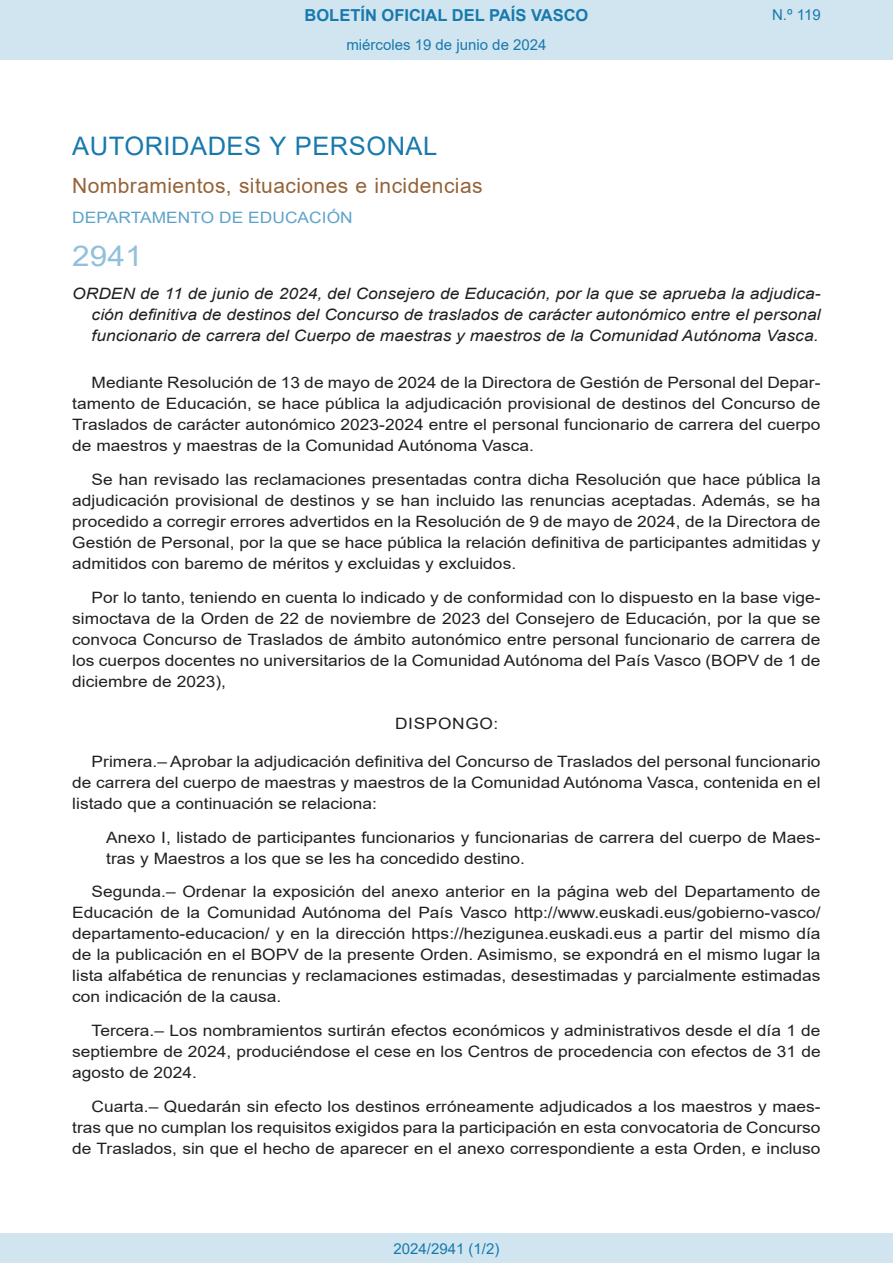
<style>
.page{position:relative;width:893px;height:1263px;background:#fff}
.page>*{position:absolute;margin:0;border:0;box-sizing:border-box;transform-origin:0 0}
.BOPVOrden{font:28.5px "Arial";color:#90c0db;scale:1.11 1}
.BOPVSeccion{font:25.5px "Arial";letter-spacing:.02em;color:#1879ad}
.BOPVSubseccion{font:21px "Arial";letter-spacing:.02em;color:#956338}
.t1{font:700 16.5px "Arial";color:#1879ad}
.BOPVDetalle{font:15.6px/21px "Arial";color:#231f20;text-align:justify;scale:1.11 1}
.BOPVTitulo{font:italic 15.6px/21px "Arial";color:#231f20;text-align:justify;scale:1.11 1}
.BOPVDetalle1{font:15.6px/21px "Arial";color:#231f20;scale:1.11 1}
.BOPVOrganismo{font:15.6px "Arial";letter-spacing:.005em;color:#5ea4ca;scale:1.11 1}
.BOPVClave{font:15.6px "Arial";letter-spacing:.035em;color:#231f20;scale:1.11 1}
.Paginacion_Centro{font:15px "Arial";color:#1879ad}
</style>
<div class="page">
<div style="left:0;top:0;width:893px;height:60px;background:#d0e5f0"></div>
<div style="left:0;top:1233px;width:893px;height:30px;background:#d0e5f0"></div>
<p class="t1" style="left:305px;top:3px;width:285px">BOLETÍN OFICIAL DEL PAÍS VASCO</p>
<p class="Paginacion_Centro" style="left:346px;top:35px;width:202px">miércoles 19 de junio de 2024</p>
<p class="Paginacion_Centro" style="left:772px;top:5px;width:50px">N.º 119</p>
<p class="BOPVSeccion" style="left:72px;top:128px;width:366px">AUTORIDADES Y PERSONAL</p>
<p class="BOPVSubseccion" style="left:72px;top:171px;width:412px">Nombramientos, situaciones e incidencias</p>
<p class="BOPVOrganismo" style="left:72px;top:207px;width:254px">DEPARTAMENTO DE EDUCACIÓN</p>
<p class="BOPVOrden" style="left:72px;top:236px;width:65px">2941</p>
<p class="BOPVTitulo" style="left:92px;top:284px;width:658px;text-indent:-19px">ORDEN de 11 de junio de 2024, del Consejero de Educación, por la que se aprueba la adjudica&shy;ción definitiva de destinos del Concurso de traslados de carácter autonómico entre el personal funcionario de carrera del Cuerpo de maestras y maestros de la Comunidad Autónoma Vasca.</p>
<p class="BOPVDetalle" style="left:72px;top:372px;width:676px;text-indent:19px">Mediante Resolución de 13 de mayo de 2024 de la Directora de Gestión de Personal del Depar&shy;tamento de Educación, se hace pública la adjudicación provisional de destinos del Concurso de Traslados de carácter autonómico 2023-2024 entre el personal funcionario de carrera del cuerpo de maestros y maestras de la Comunidad Autónoma Vasca.</p>
<p class="BOPVDetalle" style="left:72px;top:469px;width:676px;text-indent:19px">Se han revisado las reclamaciones presentadas contra dicha Resolución que hace pública la adjudicación provisional de destinos y se han incluido las renuncias aceptadas. Además, se ha procedido a corregir errores advertidos en la Resolución de 9 de mayo de 2024, de la Directora de Gestión de Personal, por la que se hace pública la relación definitiva de participantes admitidas y admitidos con baremo de méritos y excluidas y excluidos.</p>
<p class="BOPVDetalle" style="left:72px;top:586px;width:676px;text-indent:19px">Por lo tanto, teniendo en cuenta lo indicado y de conformidad con lo dispuesto en la base vige&shy;simoctava de la Orden de 22 de noviembre de 2023 del Consejero de Educación, por la que se convoca Concurso de Traslados de ámbito autonómico entre personal funcionario de carrera de los cuerpos docentes no universitarios de la Comunidad Autónoma del País Vasco (BOPV de 1 de diciembre de 2023),</p>
<p class="BOPVClave" style="left:395px;top:712px;width:94px">DISPONGO:</p>
<p class="BOPVDetalle" style="left:72px;top:751px;width:676px;text-indent:19px">Primera.– Aprobar la adjudicación definitiva del Concurso de Traslados del personal funcionario de carrera del cuerpo de maestras y maestros de la Comunidad Autónoma Vasca, contenida en el listado que a continuación se relaciona:</p>
<p class="BOPVDetalle1" style="left:106px;top:826px;width:645px">Anexo I, listado de participantes funcionarios y funcionarias de carrera del cuerpo de Maes&shy;tras y Maestros a los que se les ha concedido destino.</p>
<p class="BOPVDetalle" style="left:72px;top:881px;width:676px;text-indent:19px">Segunda.– Ordenar la exposición del anexo anterior en la página web del Departamento de Educación de la Comunidad Autónoma del País Vasco http://www.euskadi.eus/gobierno-vasco/ departamento-educacion/ y en la dirección https://hezigunea.euskadi.eus a partir del mismo día de la publicación en el BOPV de la presente Orden. Asimismo, se expondrá en el mismo lugar la lista alfabética de renuncias y reclamaciones estimadas, desestimadas y parcialmente estimadas con indicación de la causa.</p>
<p class="BOPVDetalle" style="left:72px;top:1020px;width:676px;text-indent:19px">Tercera.– Los nombramientos surtirán efectos económicos y administrativos desde el día 1 de septiembre de 2024, produciéndose el cese en los Centros de procedencia con efectos de 31 de agosto de 2024.</p>
<p class="BOPVDetalle" style="left:72px;top:1096px;width:676px;text-indent:19px">Cuarta.– Quedarán sin efecto los destinos erróneamente adjudicados a los maestros y maes&shy;tras que no cumplan los requisitos exigidos para la participación en esta convocatoria de Concurso de Traslados, sin que el hecho de aparecer en el anexo correspondiente a esta Orden, e incluso</p>
<p class="Paginacion_Centro" style="left:393px;top:1238px;width:107px">2024/2941 (1/2)</p>
</div>
